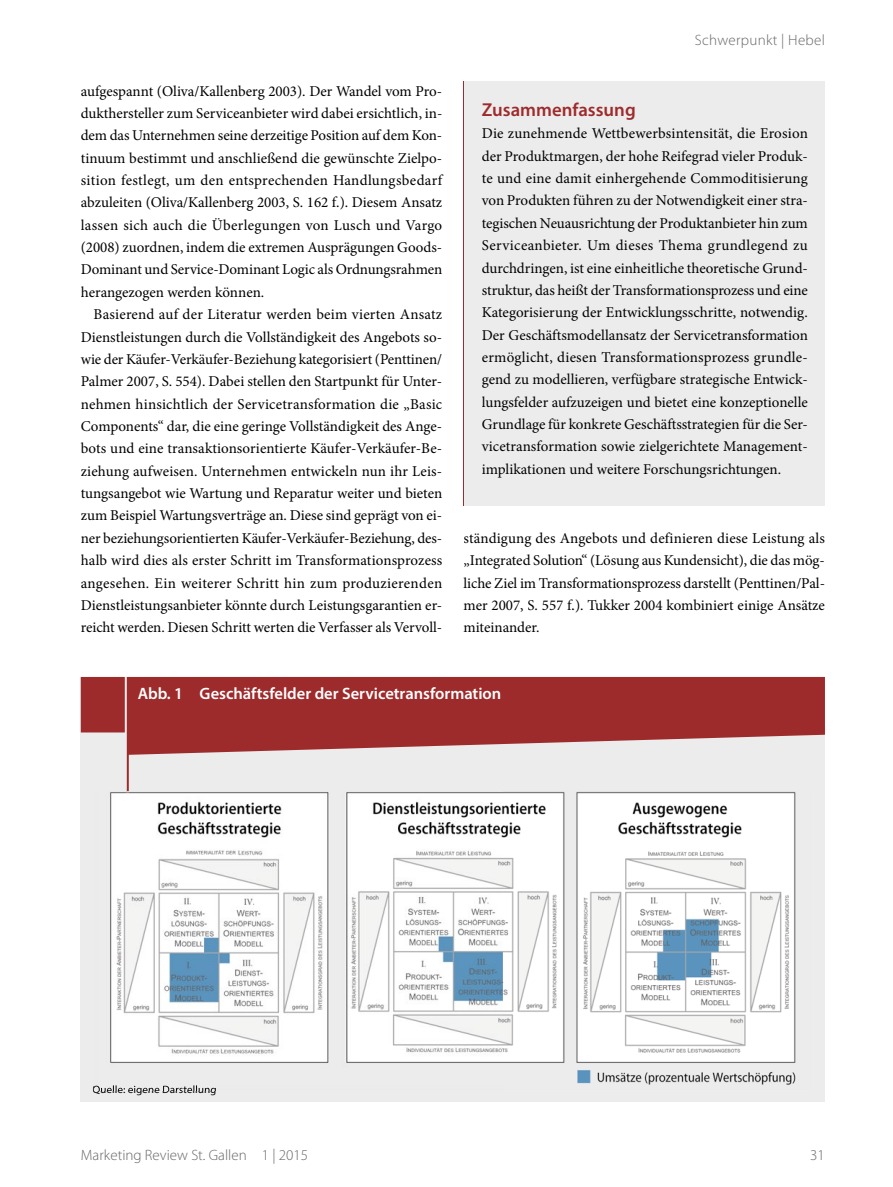
<style>
.page{position:relative;width:893px;height:1187px;background:#fff}
.page>*{position:absolute;margin:0;border:0;box-sizing:border-box;transform-origin:0 0}
.t1{font:600 18.75px "Myriad Pro";color:#9e2b2c}
.t2{font:600 16.5px "Myriad Pro";color:#fff}
.t3{font:15px/22.4px "Minion Pro";letter-spacing:-.005em;color:#000;text-align:justify}
.t4{font:300 15px "Myriad Pro";letter-spacing:.005em;color:#676767}
.t5{font:11.25px "Myriad Pro";color:#000}
</style>
<div class="page">
<div style="left:81px;top:677px;width:744px;height:424px;background:#ececec"></div>
<div style="left:463px;top:81px;width:362px;height:424px;background:#ececec"></div>
<hr style="left:463px;top:81px;width:1px;height:424px;background:#9e2b2c">
<svg style="left:81px;top:677px;width:744px;height:114px;fill:#9e2b2c"></svg>
<img style="left:110px;top:791px;width:686px;height:294px">
<img style="left:127px;top:791px;width:2px;height:30px">
<svg style="left:98px;top:1089px;width:118px;height:2px"></svg>
<img style="left:94px;top:1085px;width:122px;height:4px">
<p class="t3" style="left:81px;top:80px;width:363px">aufgespannt (Oliva/Kallenberg 2003). Der Wandel vom Pro&shy;dukthersteller zum Serviceanbieter wird dabei ersichtlich, in&shy;dem das Unternehmen seine derzeitige Position auf dem Kon&shy;tinuum bestimmt und anschließend die gewünschte Zielpo&shy;sition festlegt, um den entsprechenden Handlungsbedarf abzuleiten (Oliva/Kallenberg 2003, S. 162 f.). Diesem Ansatz lassen sich auch die Überlegungen von Lusch und Vargo (2008) zuordnen, indem die extremen Ausprägungen Goods-Dominant und Service-Dominant Logic als Ordnungsrahmen herangezogen werden können.</p>
<p class="t3" style="left:81px;top:303px;width:363px;text-indent:13px">Basierend auf der Literatur werden beim vierten Ansatz Dienstleistungen durch die Vollständigkeit des Angebots so&shy;wie der Käufer-Verkäufer-Beziehung kategorisiert (Penttinen/ Palmer 2007, S. 554). Dabei stellen den Startpunkt für Unter&shy;nehmen hinsichtlich der Servicetransformation die „Basic Components“ dar, die eine geringe Vollständigkeit des Ange&shy;bots und eine transaktionsorientierte Käufer-Verkäufer-Be&shy;ziehung aufweisen. Unternehmen entwickeln nun ihr Leis&shy;tungsangebot wie Wartung und Reparatur weiter und bieten zum Beispiel Wartungsverträge an. Diese sind geprägt von ei&shy;ner beziehungsorientierten Käufer-Verkäufer-Beziehung, des&shy;halb wird dies als erster Schritt im Transformationsprozess angesehen. Ein weiterer Schritt hin zum produzierenden Dienstleistungsanbieter könnte durch Leistungsgarantien er&shy;reicht werden. Diesen Schritt werten die Verfasser als Vervoll-</p>
<p class="t4" style="left:695px;top:32px;width:132px">Schwerpunkt | Hebel</p>
<p class="t1" style="left:482px;top:98px;width:155px">Zusammenfassung</p>
<p class="t3" style="left:482px;top:122px;width:328px">Die zunehmende Wettbewerbsintensität, die Erosion der Produktmargen, der hohe Reifegrad vieler Produk&shy;te und eine damit einhergehende Commoditisierung von Produkten führen zu der Notwendigkeit einer stra&shy;tegischen Neuausrichtung der Produktanbieter hin zum Serviceanbieter. Um dieses Thema grundlegend zu durchdringen, ist eine einheitliche theoretische Grund&shy;struktur, das heißt der Transformationsprozess und eine Kategorisierung der Entwicklungsschritte, notwendig.<br>Der Geschäftsmodellansatz der Servicetransformation ermöglicht, diesen Transformationsprozess grundle&shy;gend zu modellieren, verfügbare strategische Entwick&shy;lungsfelder aufzuzeigen und bietet eine konzeptionelle Grundlage für konkrete Geschäftsstrategien für die Ser&shy;vicetransformation sowie zielgerichtete Management&shy;implikationen und weitere Forschungsrichtungen.</p>
<p class="t3" style="left:463px;top:527px;width:363px">ständigung des Angebots und definieren diese Leistung als „Integrated Solution“ (Lösung aus Kundensicht), die das mög&shy;liche Ziel im Transformationsprozess darstellt (Penttinen/Pal&shy;mer 2007, S. 557 f.). Tukker 2004 kombiniert einige Ansätze miteinander.</p>
<p class="t2" style="left:138px;top:683px;width:365px">Abb. 1 Geschäftsfelder der Servicetransformation</p>
<p class="t5" style="left:92px;top:1082px;width:126px">Quelle: eigene Darstellung</p>
<p class="t4" style="left:81px;top:1146px;width:229px">Marketing Review St. Gallen 1 | 2015</p>
<p class="t4" style="left:810px;top:1146px;width:16px">31</p>
</div>
